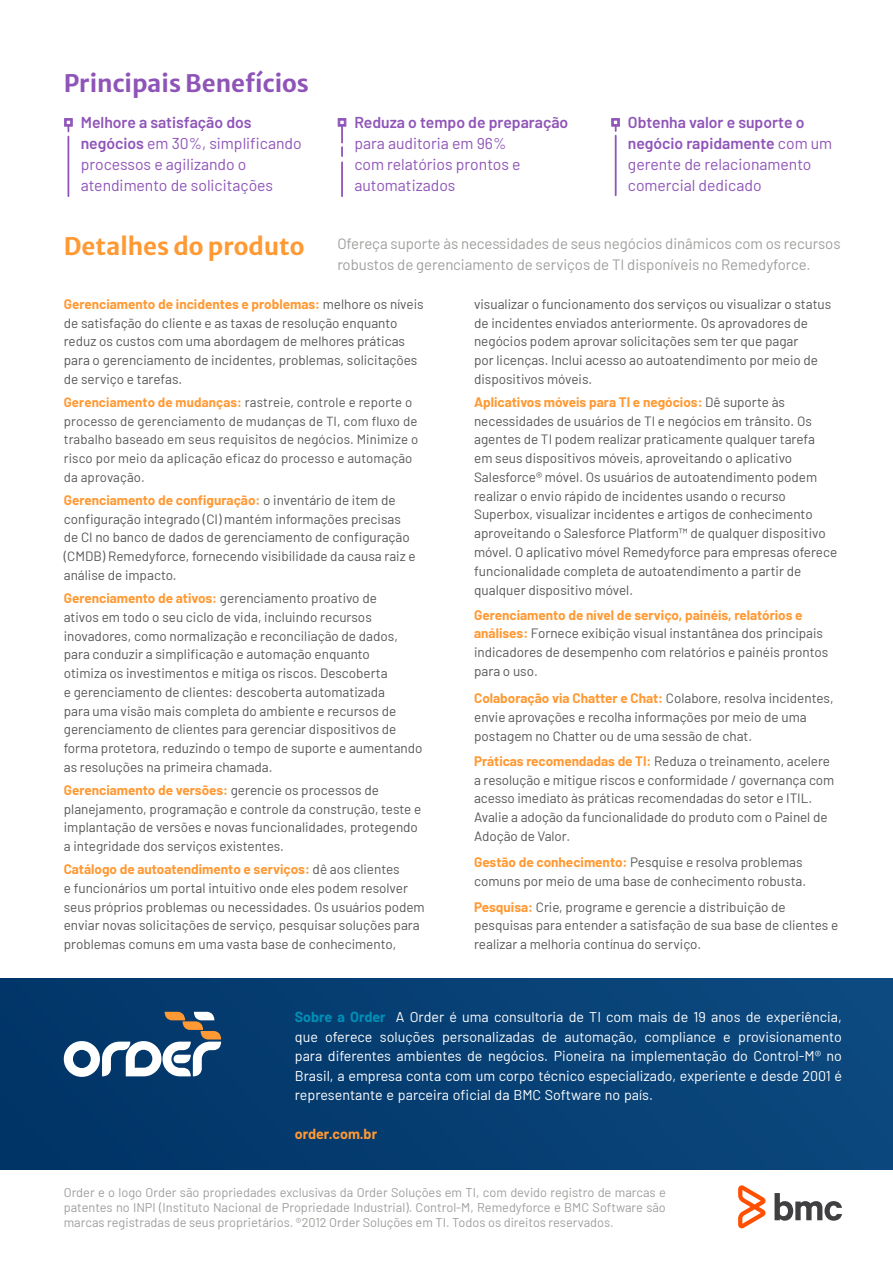
<style>
.page{position:relative;width:893px;height:1263px;background:#fff}
.page>*{position:absolute;margin:0;border:0;box-sizing:border-box;transform-origin:0 0}
.Titulos_Beneficios{font:24px "Merriweather Sans";color:#8f54b8}
.Titulos_Itens{font:24px "Merriweather Sans";color:#f93}
.t1{font:15.75px/21px "Barlow";color:#8f54b8}
.corpo_texto{font:15px/21px "Barlow";letter-spacing:-.005em;color:#9e9e9c}
.sobre{font:14.25px/19.5px "Barlow";color:#fff;text-align:justify}
.sobre-2{font:700 14.25px "Barlow";color:#f93}
.corpo02{font:13.5px/18.8px "Barlow";color:#575756}
.corpo02-2{font:13.2px/18.8px "Barlow";letter-spacing:.01em;color:#575756}
.rodape{font:12.75px/15px "Barlow";color:#9e9e9c;text-align:justify}
.s1{font-weight:600}
.s2{font-weight:700;color:#f93}
.s3{font-weight:700;color:#008fb5}
</style>
<div class="page">
<hr style="left:341px;top:162px;width:2px;height:34px;background:#8f54b8">
<hr style="left:68px;top:136px;width:1px;height:60px;background:#8f54b8">
<hr style="left:615px;top:136px;width:2px;height:59px;background:#8f54b8">
<div style="left:0;top:978px;width:893px;height:191px;background:#073f74"></div>
<svg style="left:64px;top:1012px;width:157px;height:65px"></svg>
<svg style="left:738px;top:1185px;width:27px;height:43px"></svg>
<svg style="left:774px;top:1193px;width:68px;height:28px"></svg>
<svg style="left:67px;top:125px;width:3px;height:6px"></svg>
<svg style="left:341px;top:125px;width:2px;height:31px"></svg>
<svg style="left:614px;top:125px;width:3px;height:6px"></svg>
<p class="Titulos_Beneficios" style="left:64px;top:62px;width:247px">Principais Benefícios</p>
<p class="t1" style="left:81px;top:110px;width:222px"><span class="s1">Melhore a satisfação dos negócios</span> em 30%, simplificando processos e agilizando o atendimento de solicitações</p>
<p class="Titulos_Itens" style="left:64px;top:226px;width:242px">Detalhes do produto</p>
<p class="t1" style="left:354px;top:110px;width:215px"><span class="s1">Reduza o tempo de preparação </span>para auditoria em 96%<br>com relatórios prontos e automatizados</p>
<p class="t1" style="left:628px;top:110px;width:206px"><span class="s1">Obtenha valor e suporte o negócio rapidamente</span> com um gerente de relacionamento comercial dedicado</p>
<p class="corpo_texto" style="left:337px;top:232px;width:505px">Ofereça suporte às necessidades de seus negócios dinâmicos com os recursos robustos de gerenciamento de serviços de TI disponíveis no Remedyforce.</p>
<p class="corpo02" style="left:64px;top:294px;width:361px"><span class="s2">Gerenciamento de incidentes e problemas:</span> melhore os níveis de satisfação do cliente e as taxas de resolução enquanto reduz os custos com uma abordagem de melhores práticas para o gerenciamento de incidentes, problemas, solicitações de serviço e tarefas.</p>
<p class="corpo02-2" style="left:64px;top:392px;width:356px"><span class="s2">Gerenciamento de mudanças:</span> rastreie, controle e reporte o processo de gerenciamento de mudanças de TI, com fluxo de trabalho baseado em seus requisitos de negócios. Minimize o risco por meio da aplicação eficaz do processo e automação da aprovação.</p>
<p class="corpo02" style="left:64px;top:490px;width:353px"><span class="s2">Gerenciamento de configuração:</span> o inventário de item de configuração integrado (CI) mantém informações precisas de CI no banco de dados de gerenciamento de configuração (CMDB) Remedyforce, fornecendo visibilidade da causa raiz e análise de impacto.</p>
<p class="corpo02" style="left:64px;top:588px;width:360px"><span class="s2">Gerenciamento de ativos:</span> gerenciamento proativo de<br>ativos em todo o seu ciclo de vida, incluindo recursos inovadores, como normalização e reconciliação de dados, para conduzir a simplificação e automação enquanto<br>otimiza os investimentos e mitiga os riscos. Descoberta<br>e gerenciamento de clientes: descoberta automatizada<br>para uma visão mais completa do ambiente e recursos de gerenciamento de clientes para gerenciar dispositivos de forma protetora, reduzindo o tempo de suporte e aumentando as resoluções na primeira chamada.</p>
<p class="corpo02" style="left:64px;top:779px;width:359px"><span class="s2">Gerenciamento de versões:</span> gerencie os processos de planejamento, programação e controle da construção, teste e implantação de versões e novas funcionalidades, protegendo a integridade dos serviços existentes.</p>
<p class="corpo02" style="left:64px;top:859px;width:362px"><span class="s2">Catálogo de autoatendimento e serviços:</span> dê aos clientes<br>e funcionários um portal intuitivo onde eles podem resolver seus próprios problemas ou necessidades. Os usuários podem enviar novas solicitações de serviço, pesquisar soluções para problemas comuns em uma vasta base de conhecimento,</p>
<p class="corpo02" style="left:474px;top:294px;width:359px">visualizar o funcionamento dos serviços ou visualizar o status de incidentes enviados anteriormente. Os aprovadores de negócios podem aprovar solicitações sem ter que pagar<br>por licenças. Inclui acesso ao autoatendimento por meio de dispositivos móveis.</p>
<p class="corpo02" style="left:474px;top:392px;width:365px"><span class="s2">Aplicativos móveis para TI e negócios:</span> Dê suporte às necessidades de usuários de TI e negócios em trânsito. Os agentes de TI podem realizar praticamente qualquer tarefa<br>em seus dispositivos móveis, aproveitando o aplicativo Salesforce® móvel. Os usuários de autoatendimento podem realizar o envio rápido de incidentes usando o recurso Superbox, visualizar incidentes e artigos de conhecimento aproveitando o Salesforce Platform™ de qualquer dispositivo móvel. O aplicativo móvel Remedyforce para empresas oferece funcionalidade completa de autoatendimento a partir de qualquer dispositivo móvel.</p>
<p class="corpo02" style="left:474px;top:604px;width:356px"><span class="s2">Gerenciamento de nível de serviço, painéis, relatórios e análises:</span> Fornece exibição visual instantânea dos principais indicadores de desempenho com relatórios e painéis prontos para o uso.</p>
<p class="corpo02" style="left:474px;top:688px;width:361px"><span class="s2">Colaboração via Chatter e Chat:</span> Colabore, resolva incidentes, envie aprovações e recolha informações por meio de uma postagem no Chatter ou de uma sessão de chat.</p>
<p class="corpo02" style="left:474px;top:750px;width:362px"><span class="s2">Práticas recomendadas de TI:</span> Reduza o treinamento, acelere a resolução e mitigue riscos e conformidade / governança com acesso imediato às práticas recomendadas do setor e ITIL.<br>Avalie a adoção da funcionalidade do produto com o Painel de Adoção de Valor.</p>
<p class="corpo02" style="left:474px;top:851px;width:334px"><span class="s2">Gestão de conhecimento:</span> Pesquise e resolva problemas comuns por meio de uma base de conhecimento robusta.</p>
<p class="corpo02" style="left:474px;top:896px;width:366px"><span class="s2">Pesquisa:</span> Crie, programe e gerencie a distribuição de pesquisas para entender a satisfação de sua base de clientes e realizar a melhoria contínua do serviço.</p>
<p class="sobre" style="left:295px;top:1006px;width:549px"><span class="s3">Sobre a Order</span> A Order é uma consultoria de TI com mais de 19 anos de experiência, que oferece soluções personalizadas de automação, compliance e provisionamento para diferentes ambientes de negócios. Pioneira na implementação do Control-M® no Brasil, a empresa conta com um corpo técnico especializado, experiente e desde 2001 é representante e parceira oficial da BMC Software no país.</p>
<p class="sobre-2" style="left:295px;top:1123px;width:84px">order.com.br</p>
<p class="rodape" style="left:64px;top:1184px;width:604px">Order e o logo Order são propriedades exclusivas da Order Soluções em TI, com devido registro de marcas e patentes no INPI (Instituto Nacional de Propriedade Industrial). Control-M, Remedyforce e BMC Software são marcas registradas de seus proprietários. ®2012 Order Soluções em TI. Todos os direitos reservados.</p>
</div>
